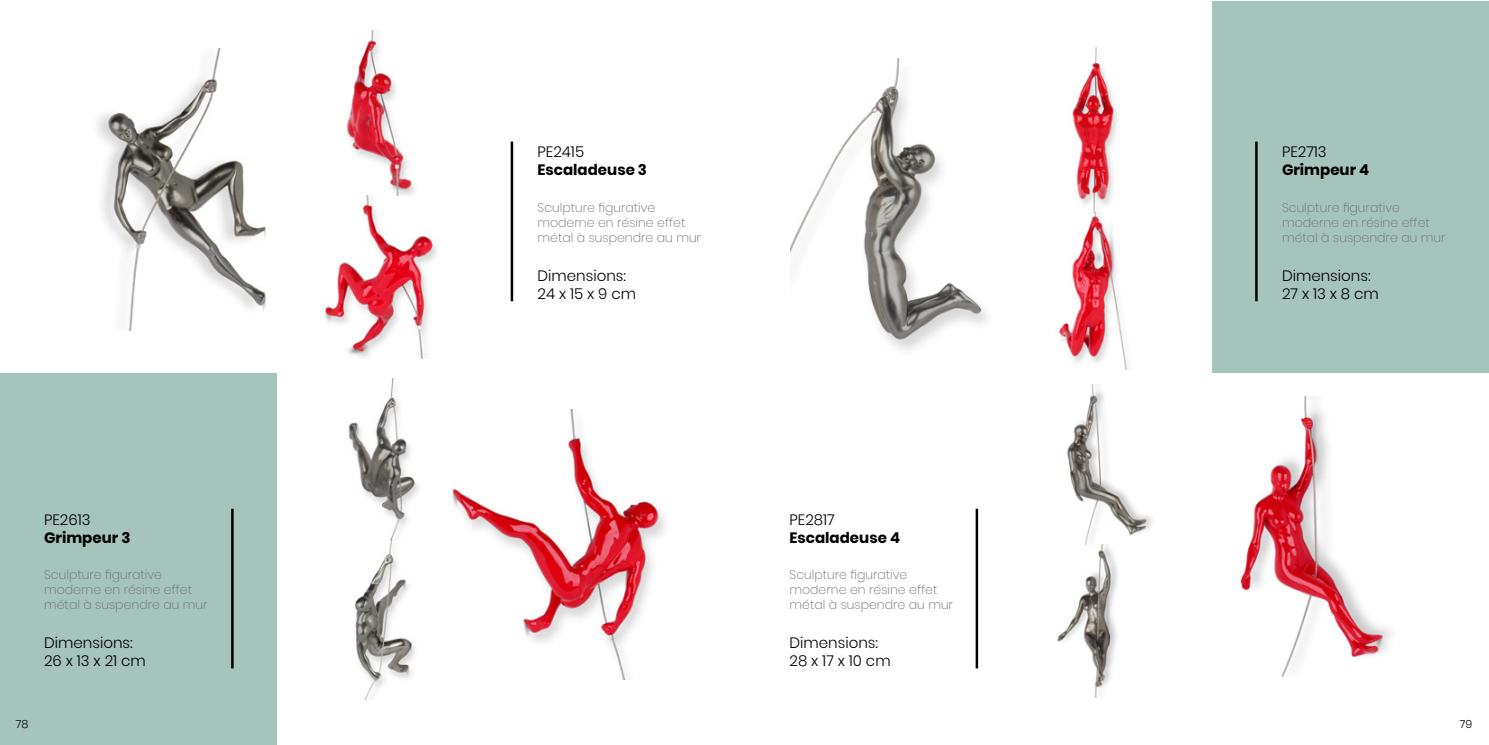
<style>
.page{position:relative;width:1489px;height:745px;background:#fff}
.page>*{position:absolute;margin:0;border:0;box-sizing:border-box;transform-origin:0 0}
.t1{font:300 15px/18px "Poppins";color:#000}
.t2{font:700 15px "Poppins";color:#000}
.t3{font:200 12.5px/15px "Poppins";color:#706f6f}
.t4{font:300 11.25px "Poppins";color:#000}
</style>
<div class="page">
<div style="left:0;top:372px;width:276px;height:372px;background:#a5c4bb"></div>
<div style="left:1212px;top:1px;width:276px;height:371px;background:#a5c4bb"></div>
<hr style="left:1254px;top:141px;width:3px;height:160px;background:#000">
<hr style="left:510px;top:141px;width:3px;height:160px;background:#000">
<hr style="left:975px;top:508px;width:3px;height:160px;background:#000">
<hr style="left:231px;top:508px;width:3px;height:160px;background:#000">
<img style="left:97px;top:48px;width:169px;height:282px">
<img style="left:452px;top:409px;width:213px;height:269px">
<img style="left:348px;top:378px;width:70px;height:320px">
<img style="left:324px;top:30px;width:113px;height:328px">
<img style="left:790px;top:59px;width:197px;height:291px">
<img style="left:1069px;top:47px;width:49px;height:166px">
<img style="left:1059px;top:213px;width:68px;height:156px">
<img style="left:1239px;top:396px;width:152px;height:279px">
<img style="left:1057px;top:384px;width:95px;height:313px">
<p class="t1" style="left:44px;top:510px;width:48px">PE2613</p>
<p class="t2" style="left:44px;top:528px;width:88px">Grimpeur 3</p>
<p class="t3" style="left:44px;top:566px;width:165px">Sculpture figurative moderne en résine effet métal à suspendre au mur</p>
<p class="t1" style="left:44px;top:633px;width:103px">Dimensions:<br>26 x 13 x 21 cm</p>
<p class="t1" style="left:537px;top:143px;width:48px">PE2415</p>
<p class="t2" style="left:537px;top:161px;width:111px">Escaladeuse 3</p>
<p class="t3" style="left:537px;top:200px;width:165px">Sculpture figurative moderne en résine effet métal à suspendre au mur</p>
<p class="t1" style="left:537px;top:267px;width:100px">Dimensions:<br>24 x 15 x 9 cm</p>
<p class="t1" style="left:789px;top:510px;width:47px">PE2817</p>
<p class="t2" style="left:789px;top:528px;width:112px">Escaladeuse 4</p>
<p class="t3" style="left:789px;top:566px;width:165px">Sculpture figurative moderne en résine effet métal à suspendre au mur</p>
<p class="t1" style="left:789px;top:633px;width:103px">Dimensions:<br>28 x 17 x 10 cm</p>
<p class="t1" style="left:1281px;top:143px;width:46px">PE2713</p>
<p class="t2" style="left:1281px;top:161px;width:89px">Grimpeur 4</p>
<p class="t3" style="left:1281px;top:200px;width:165px">Sculpture figurative moderne en résine effet métal à suspendre au mur</p>
<p class="t1" style="left:1281px;top:267px;width:98px">Dimensions:<br>27 x 13 x 8 cm</p>
<p class="t4" style="left:16px;top:717px;width:14px">78</p>
<p class="t4" style="left:1459px;top:716px;width:14px">79</p>
</div>
